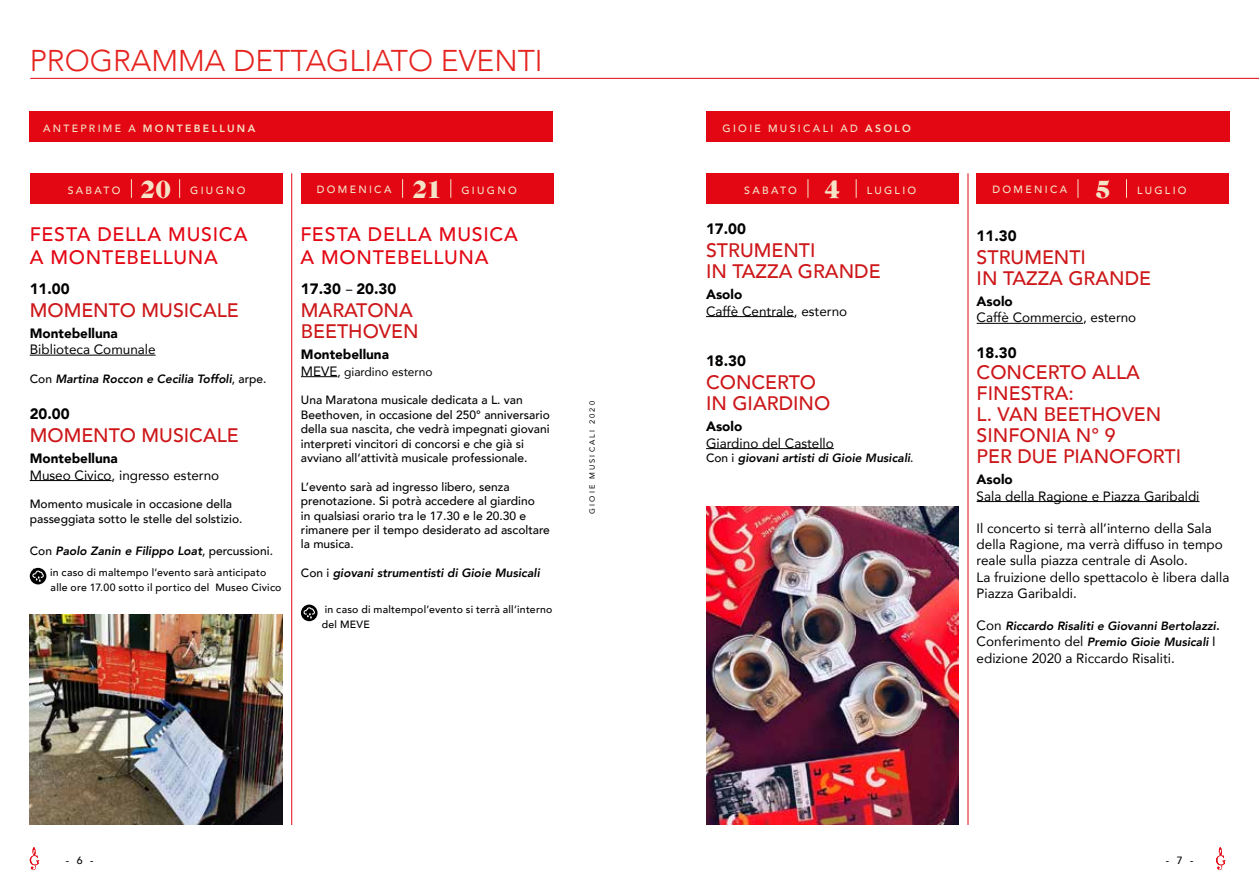
<style>
.page{position:relative;width:1259px;height:893px;background:#fff}
.page>*{position:absolute;margin:0;border:0;box-sizing:border-box;transform-origin:0 0}
.t1{font:300 30px "Avenir";color:#e52420}
.t2{font:900 25.5px "Caslon Two Twenty Four LT";color:#f5e3c7}
.t3{font:500 19.5px/21px "Avenir";color:#cd1719}
.t4{font:500 19.5px/23.4px "Avenir";letter-spacing:.035em;color:#e30613}
.t5{font:900 15px "Avenir";color:#000}
.t6{font:13.5px/16.2px "Avenir";color:#000}
.t7{font:900 13.5px "Avenir";color:#000}
.t8{font:500 12px/14.4px "Avenir";color:#000}
.t9{font:italic 800 12px/16.2px "Avenir";color:#000}
.t10{font:12px "Avenir";color:#000}
.t11{font:500 10.5px/15px "Avenir";letter-spacing:.025em;color:#000}
.t12{font:500 10.5px "Avenir";letter-spacing:.22em;color:#f5e3c7}
.t13{font:800 10.5px "Avenir";letter-spacing:.22em;color:#f5e3c7}
.t14{font:7.5px "Avenir";letter-spacing:.28em;color:#000}
.s1{font-weight:500}
.s2{font-weight:800}
.s3{font-weight:500;font-style:normal}
.s4{font-family:"Source Serif Pro";font-weight:400}
.s5{font-size:13.5px}
.s6{font-weight:400;font-style:normal;font-size:13.5px}
</style>
<div class="page">
<svg style="left:1216px;top:847px;width:9px;height:23px"></svg>
<svg style="left:30px;top:847px;width:9px;height:23px"></svg>
<hr style="left:301px;top:376px;width:36px;height:1px;background:#000">
<div style="left:301px;top:605px;width:16px;height:16px;background:#000;border-radius:50%"></div>
<svg style="left:303px;top:607px;width:12px;height:11px"></svg>
<hr style="left:30px;top:355px;width:126px;height:1px;background:#000">
<hr style="left:30px;top:480px;width:82px;height:1px;background:#000">
<div style="left:30px;top:568px;width:16px;height:16px;background:#000;border-radius:50%"></div>
<svg style="left:32px;top:570px;width:12px;height:12px"></svg>
<div style="left:30px;top:112px;width:523px;height:30px;background:#e30613"></div>
<div style="left:706px;top:112px;width:523px;height:30px;background:#e30613"></div>
<div style="left:30px;top:173px;width:252px;height:31px;background:#e30613"></div>
<svg style="left:131px;top:179px;width:1px;height:19px"></svg>
<svg style="left:179px;top:179px;width:1px;height:19px"></svg>
<div style="left:706px;top:173px;width:253px;height:31px;background:#e30613"></div>
<svg style="left:807px;top:179px;width:1px;height:19px"></svg>
<svg style="left:856px;top:179px;width:1px;height:19px"></svg>
<div style="left:301px;top:173px;width:252px;height:31px;background:#e30613"></div>
<svg style="left:402px;top:179px;width:1px;height:19px"></svg>
<svg style="left:450px;top:179px;width:1px;height:19px"></svg>
<img style="left:30px;top:614px;width:252px;height:211px">
<hr style="left:291px;top:173px;width:1px;height:652px;background:#e30613">
<hr style="left:967px;top:173px;width:1px;height:652px;background:#e30613">
<hr style="left:706px;top:316px;width:88px;height:1px;background:#000">
<hr style="left:706px;top:448px;width:128px;height:1px;background:#000">
<div style="left:976px;top:173px;width:253px;height:31px;background:#e30613"></div>
<svg style="left:1126px;top:179px;width:1px;height:19px"></svg>
<svg style="left:1077px;top:179px;width:1px;height:19px"></svg>
<img style="left:706px;top:506px;width:252px;height:319px">
<hr style="left:976px;top:323px;width:107px;height:1px;background:#000">
<hr style="left:976px;top:501px;width:223px;height:1px;background:#000">
<hr style="left:30px;top:78px;width:1229px;height:1px;background:#e30613">
<h1 class="t1" style="left:30px;top:43px;width:514px">PROGRAMMA DETTAGLIATO EVENTI</h1>
<p class="t13" style="left:43px;top:120px;width:214px"><span class="s1">ANTEPRIME A</span> MONTEBELLUNA</p>
<p class="t12" style="left:722px;top:119px;width:190px">GIOIE MUSICALI AD <span class="s2">ASOLO</span></p>
<p class="t12" style="left:68px;top:181px;width:54px">SABATO</p>
<h2 class="t2" style="left:140px;top:174px;width:32px">20</h2>
<p class="t12" style="left:190px;top:181px;width:57px">GIUGNO</p>
<p class="t12" style="left:317px;top:181px;width:76px">DOMENICA</p>
<h2 class="t2" style="left:412px;top:174px;width:31px">21</h2>
<p class="t12" style="left:461px;top:181px;width:57px">GIUGNO</p>
<p class="t12" style="left:744px;top:181px;width:54px">SABATO</p>
<h2 class="t2" style="left:824px;top:174px;width:17px">4</h2>
<p class="t12" style="left:867px;top:181px;width:51px">LUGLIO</p>
<h3 class="t4" style="left:300px;top:221px;width:219px">FESTA DELLA MUSICA<br>A MONTEBELLUNA</h3>
<h3 class="t4" style="left:30px;top:221px;width:219px">FESTA DELLA MUSICA<br>A MONTEBELLUNA</h3>
<p class="t5" style="left:706px;top:216px;width:41px">17.00</p>
<h3 class="t3" style="left:706px;top:239px;width:176px">STRUMENTI<br>IN TAZZA GRANDE</h3>
<p class="t7" style="left:706px;top:283px;width:38px">Asolo</p>
<p class="t6" style="left:706px;top:302px;width:143px">Caffè Centrale, esterno</p>
<p class="t5" style="left:706px;top:348px;width:41px">18.30</p>
<h3 class="t3" style="left:706px;top:371px;width:126px">CONCERTO<br>IN GIARDINO</h3>
<p class="t7" style="left:706px;top:415px;width:38px">Asolo</p>
<p class="t6" style="left:706px;top:434px;width:129px">Giardino del Castello</p>
<p class="t9" style="left:706px;top:450px;width:209px"><span class="s3">Con i</span> giovani artisti di Gioie Musicali<span class="s3">.</span></p>
<p class="t5" style="left:30px;top:275px;width:41px">11.00</p>
<h3 class="t3" style="left:30px;top:299px;width:210px">MOMENTO MUSICALE</h3>
<p class="t7" style="left:30px;top:322px;width:89px">Montebelluna</p>
<p class="t6" style="left:30px;top:341px;width:127px">Biblioteca Comunale</p>
<p class="t9" style="left:30px;top:371px;width:238px"><span class="s3">Con</span> Martina Roccon e Cecilia Toffoli<span class="s3">, arpe.</span></p>
<p class="t5" style="left:30px;top:401px;width:41px">20.00</p>
<h3 class="t3" style="left:30px;top:424px;width:210px">MOMENTO MUSICALE</h3>
<p class="t7" style="left:30px;top:447px;width:89px">Montebelluna</p>
<p class="t6" style="left:30px;top:466px;width:191px">Museo Civico, ingresso esterno</p>
<p class="t8" style="left:30px;top:496px;width:214px">Momento musicale in occasione della passeggiata sotto le stelle del solstizio.</p>
<p class="t9" style="left:30px;top:543px;width:245px"><span class="s3">Con</span> Paolo Zanin e Filippo Loat<span class="s3">, percussioni.</span></p>
<p class="t11" style="left:51px;top:564px;width:232px;text-indent:-18px">in in caso di maltempo l’evento sarà anticipato alle ore 17.00 sotto il portico del Museo Civico</p>
<p class="t5" style="left:301px;top:276px;width:97px">17.30 <span class="s4">‒</span> 20.30</p>
<h3 class="t3" style="left:301px;top:299px;width:119px">MARATONA<br>BEETHOVEN</h3>
<p class="t7" style="left:301px;top:343px;width:89px">Montebelluna</p>
<p class="t10" style="left:301px;top:362px;width:133px"><span class="s5">MEVE</span>, giardino esterno</p>
<p class="t8" style="left:301px;top:392px;width:250px">Una Maratona musicale dedicata a L. van Beethoven, in occasione del 250° anniversario della sua nascita, che vedrà impegnati giovani interpreti vincitori di concorsi e che già si avviano all’attività musicale professionale.</p>
<p class="t8" style="left:301px;top:479px;width:250px">L’evento sarà ad ingresso libero, senza prenotazione. Si potrà accedere al giardino<br>in qualsiasi orario tra le 17.30 e le 20.30 e rimanere per il tempo desiderato ad ascoltare la musica.</p>
<p class="t9" style="left:301px;top:565px;width:240px"><span class="s3">Con i</span> giovani strumentisti di Gioie Musicali</p>
<p class="t11" style="left:322px;top:601px;width:232px">in caso di maltempol’evento si terrà all’interno del MEVE</p>
<p class="t14" style="left:586px;top:514px;width:114px;rotate:-90deg">GIOIE MUSICALI 2020</p>
<p class="t12" style="left:992px;top:180px;width:76px">DOMENICA</p>
<h2 class="t2" style="left:1095px;top:174px;width:17px">5</h2>
<p class="t12" style="left:1137px;top:181px;width:51px">LUGLIO</p>
<p class="t5" style="left:976px;top:223px;width:41px">11.30</p>
<h3 class="t3" style="left:976px;top:246px;width:176px">STRUMENTI<br>IN TAZZA GRANDE</h3>
<p class="t7" style="left:976px;top:290px;width:38px">Asolo</p>
<p class="t6" style="left:976px;top:309px;width:161px">Caffè Commercio, esterno</p>
<p class="t5" style="left:976px;top:340px;width:41px">18.30</p>
<h3 class="t3" style="left:976px;top:361px;width:206px">CONCERTO ALLA<br>FINESTRA:<br>L. VAN BEETHOVEN<br>SINFONIA N° 9<br>PER DUE PIANOFORTI</h3>
<p class="t7" style="left:976px;top:468px;width:38px">Asolo</p>
<p class="t6" style="left:976px;top:487px;width:224px">Sala della Ragione e Piazza Garibaldi</p>
<p class="t6" style="left:976px;top:520px;width:254px">Il concerto si terrà all’interno della Sala della Ragione, ma verrà diffuso in tempo reale sulla piazza centrale di Asolo.<br>La fruizione dello spettacolo è libera dalla Piazza Garibaldi.</p>
<p class="t9" style="left:976px;top:618px;width:244px"><span class="s6">Con</span> Riccardo Risaliti e Giovanni Bertolazzi.<br><span class="s6">Conferimento del</span> Premio Gioie Musicali <span class="s6">I</span></p>
<p class="t6" style="left:976px;top:649px;width:200px">edizione 2020 a Riccardo Risaliti.</p>
<p class="t11" style="left:66px;top:852px;width:29px">- 6 -</p>
<p class="t11" style="left:1165px;top:852px;width:29px">- 7 -</p>
</div>
